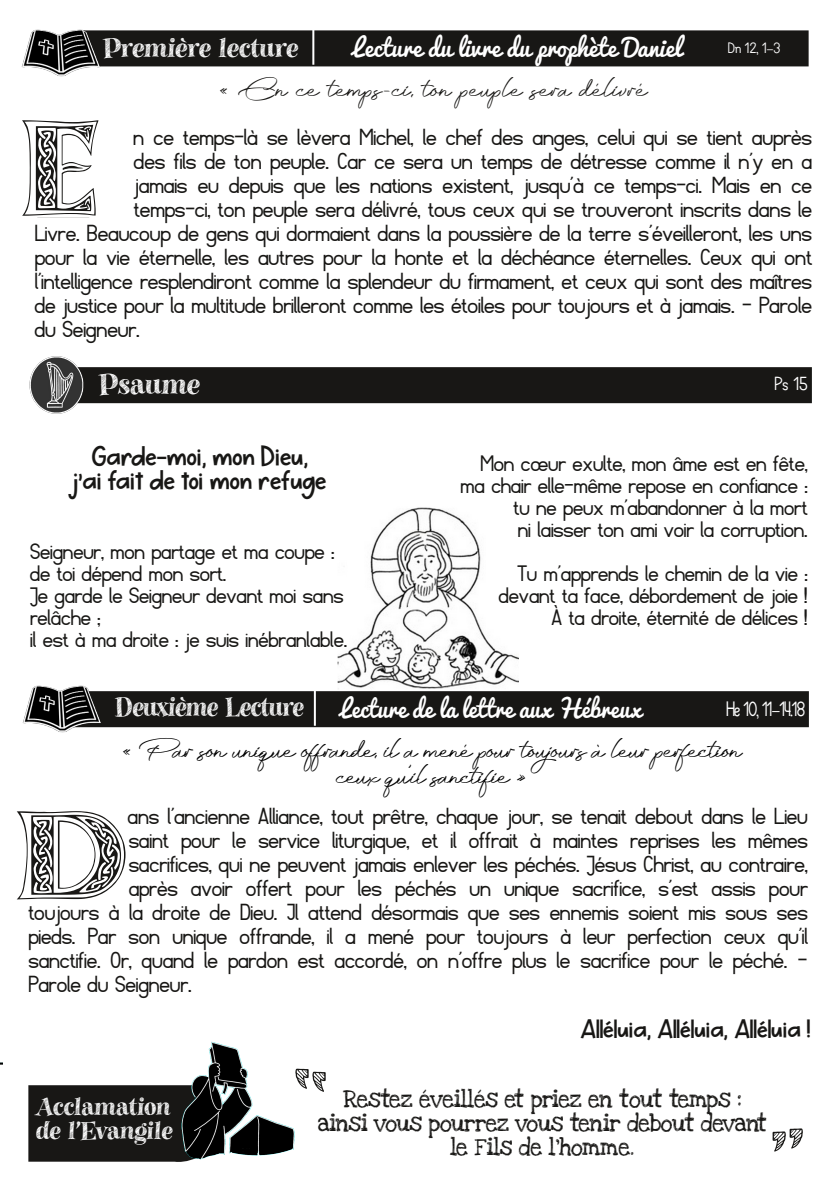
<style>
.page{position:relative;width:840px;height:1191px;background:#fff}
.page>*{position:absolute;margin:0;border:0;box-sizing:border-box;transform-origin:0 0}
.t1{font:140.4px "Fibel Sued";color:#181715}
.t2{font:95.4px "Celticmd Decorative W Drop Caps";color:#181715;scale:.9 1}
.t3{font:88px "Celticmd Decorative W Drop Caps";color:#181715}
.t4{font:60px "KG Second Chances Sketch";color:#181715}
.t5{font:42px "Monday Routines";letter-spacing:-.04em;color:#000;scale:.87 1}
.t6{font:42px "Monday Routines";letter-spacing:-.005em;color:#181715;scale:.85 1}
.t7{font:28px "Gavabon";letter-spacing:-.005em;color:#fff}
.t8{font:26px "Fibel Sued";letter-spacing:-.005em;color:#181715}
.t9{font:26px/24px "KG Ever Since New York";letter-spacing:-.005em;color:#181715;text-align:center}
.t10{font:26px "Gavabon";letter-spacing:-.02em;color:#fff}
.t11{font:26px "Gavabon";letter-spacing:-.02em;color:#fff;scale:.93 1}
.t12{font:25px/22px "Fibel Sued";letter-spacing:-.005em;color:#181715;text-align:right}
.t13{font:24px "Pacifico";letter-spacing:-.005em;color:#fff}
.t14{font:24px "Pacifico";letter-spacing:-.005em;color:#fff;scale:.96 1}
.t15{font:24px "KG Ever Since New York";letter-spacing:-.005em;color:#181715}
.t16{font:24px/24px "Gavabon";letter-spacing:-.01em;color:#fff}
.t17{font:22px "Arpoador";letter-spacing:-.045em;color:#fff;scale:.9 1}
.t18{font:20px "Arpoador";color:#fff}
.t19{font:18px/24px "Love Ya Like A Sister";letter-spacing:-.025em;color:#181715;text-align:center;scale:.94 1}
.t20{font:16px "Arpoador";color:#fff}
</style>
<div class="page">
<img style="left:338px;top:507px;width:180px;height:182px">
<div style="left:82px;top:31px;width:725px;height:34px;background:#181715"></div>
<div style="left:81px;top:30px;width:727px;height:36px;border:2px solid #181715"></div>
<img style="left:21px;top:29px;width:82px;height:48px">
<hr style="left:312px;top:28px;width:2px;height:37px;background:#fff">
<div style="left:62px;top:368px;width:748px;height:34px;background:#181715"></div>
<div style="left:61px;top:367px;width:750px;height:36px;border:2px solid #181715"></div>
<img style="left:29px;top:356px;width:61px;height:58px">
<div style="left:67px;top:692px;width:740px;height:34px;background:#181715"></div>
<div style="left:66px;top:691px;width:742px;height:36px;border:2px solid #181715"></div>
<img style="left:22px;top:685px;width:83px;height:48px">
<hr style="left:314px;top:689px;width:2px;height:37px;background:#fff">
<div style="left:28px;top:1085px;width:159px;height:77px;background:#181715"></div>
<img style="left:171px;top:1041px;width:124px;height:120px">
<p class="t10" style="left:103px;top:32px;width:197px">Première lecture</p>
<p class="t13" style="left:353px;top:35px;width:330px">Lecture du livre du prophète Daniel</p>
<p class="t20" style="left:727px;top:41px;width:54px">Dn 12, 1-3</p>
<h3 class="t6" style="left:218px;top:56px;width:506px">« En ce temps-ci, ton peuple sera délivré</h3>
<h2 class="t2" style="left:22px;top:142px;width:90px">E</h2>
<h1 class="t1" style="left:34px;top:103px;width:58px">E</h1>
<p class="t8" style="left:133px;top:124px;width:680px">n ce temps-là se lèvera Michel, le chef des anges, celui qui se tient auprès</p>
<p class="t8" style="left:134px;top:148px;width:679px">des fils de ton peuple. Car ce sera un temps de détresse comme il n’y en a</p>
<p class="t8" style="left:134px;top:172px;width:679px">jamais eu depuis que les nations existent, jusqu’à ce temps-ci. Mais en ce</p>
<p class="t8" style="left:134px;top:196px;width:679px">temps-ci, ton peuple sera délivré, tous ceux qui se trouveront inscrits dans le</p>
<p class="t8" style="left:35px;top:220px;width:778px">Livre. Beaucoup de gens qui dormaient dans la poussière de la terre s’éveilleront, les uns</p>
<p class="t8" style="left:35px;top:244px;width:778px">pour la vie éternelle, les autres pour la honte et la déchéance éternelles. Ceux qui ont</p>
<p class="t8" style="left:35px;top:268px;width:778px">l’intelligence resplendiront comme la splendeur du firmament, et ceux qui sont des maîtres</p>
<p class="t8" style="left:35px;top:292px;width:778px">de justice pour la multitude brilleront comme les étoiles pour toujours et à jamais. – Parole</p>
<p class="t8" style="left:35px;top:316px;width:106px">du Seigneur.</p>
<p class="t7" style="left:98px;top:367px;width:103px">Psaume</p>
<p class="t9" style="left:73px;top:446px;width:255px">Garde-moi, mon Dieu,<br>j’ai fait de toi mon refuge</p>
<p class="t12" style="left:30px;top:541px;width:318px;text-align:left">Seigneur, mon partage et ma coupe : de toi dépend mon sort.<br>Je garde le Seigneur devant moi sans relâche ;<br>il est à ma droite : je suis inébranlable.</p>
<p class="t18" style="left:774px;top:375px;width:35px">Ps 15</p>
<p class="t12" style="left:460px;top:453px;width:348px">Mon cœur exulte, mon âme est en fête, ma chair elle-même repose en confiance : tu ne peux m’abandonner à la mort<br>ni laisser ton ami voir la corruption.</p>
<p class="t12" style="left:498px;top:563px;width:310px">Tu m’apprends le chemin de la vie : devant ta face, débordement de joie !<br>À ta droite, éternité de délices !</p>
<p class="t11" style="left:114px;top:691px;width:205px">Deuxième Lecture</p>
<p class="t14" style="left:340px;top:696px;width:315px">Lecture de la lettre aux Hébreux</p>
<p class="t17" style="left:726px;top:700px;width:89px">He 10, 11-14.18</p>
<h3 class="t5" style="left:121px;top:718px;width:715px">« Par son unique of rande, il a mené pour toujours à leur perfection</h3>
<h3 class="t5" style="left:337px;top:744px;width:219px">ceux qu’il sanctifie »</h3>
<h1 class="t1" style="left:27px;top:782px;width:59px">D</h1>
<p class="t8" style="left:127px;top:803px;width:681px">ans l’ancienne Alliance, tout prêtre, chaque jour, se tenait debout dans le Lieu</p>
<h3 class="t3" style="left:17px;top:832px;width:118px">D</h3>
<p class="t8" style="left:129px;top:827px;width:680px">saint pour le service liturgique, et il offrait à maintes reprises les mêmes</p>
<p class="t8" style="left:129px;top:851px;width:680px">sacrifices, qui ne peuvent jamais enlever les péchés. Jésus Christ, au contraire,</p>
<p class="t8" style="left:129px;top:875px;width:680px">après avoir offert pour les péchés un unique sacrifice, s’est assis pour</p>
<p class="t8" style="left:28px;top:899px;width:780px">toujours à la droite de Dieu. Il attend désormais que ses ennemis soient mis sous ses</p>
<p class="t8" style="left:28px;top:923px;width:780px">pieds. Par son unique offrande, il a mené pour toujours à leur perfection ceux qu’il</p>
<p class="t8" style="left:28px;top:947px;width:780px">sanctifie. Or, quand le pardon est accordé, on n’offre plus le sacrifice pour le péché. –</p>
<p class="t8" style="left:28px;top:971px;width:165px">Parole du Seigneur.</p>
<p class="t16" style="left:36px;top:1095px;width:138px">Acclamation de l'Evangile</p>
<p class="t15" style="left:580px;top:1013px;width:232px">Alléluia, Alléluia, Alléluia !</p>
<p class="t19" style="left:317px;top:1087px;width:479px">Restez éveillés et priez en tout temps : ainsi vous pourrez vous tenir debout devant le Fils de l’homme.</p>
<h3 class="t4" style="left:769px;top:1108px;width:37px">"</h3>
</div>
